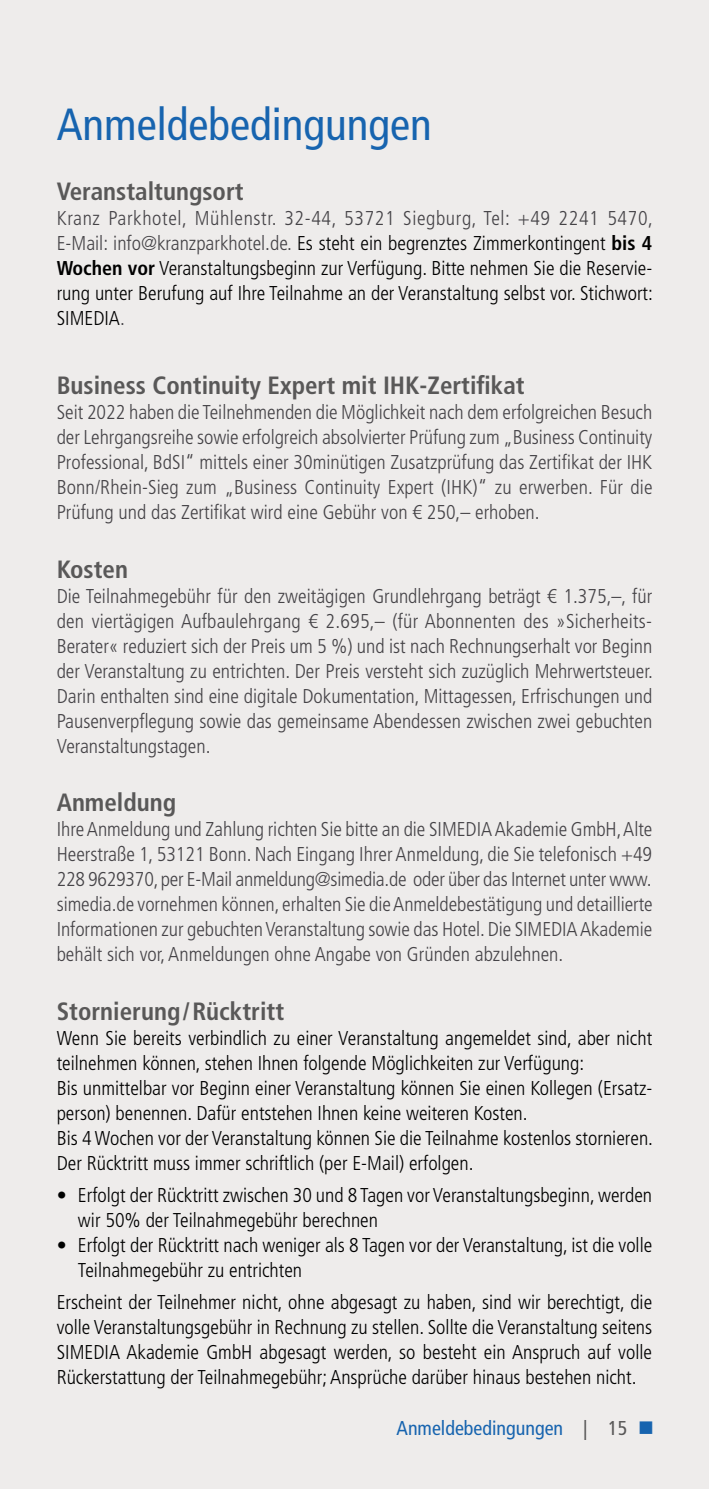
<style>
.page{position:relative;width:709px;height:1489px;background:#fff}
.page>*{position:absolute;margin:0;border:0;box-sizing:border-box;transform-origin:0 0}
.t1{font:condensed 45px "Frutiger LT Std";color:#1764af}
.t2{font:700 condensed 25px "Frutiger LT Std";color:#595858}
.t3{font:300 condensed 20px/25px "Frutiger LT Std";color:#454347;text-align:justify}
.t4{font:300 condensed 20px/25px "Frutiger LT Std";color:#000}
.t5{font:condensed 20px "Frutiger LT Std";color:#1764af}
.s1{color:#454347}
.s2{font-weight:700}
.s3{color:#595858}
</style>
<div class="page">
<div style="left:0;top:0;width:709px;height:1488px;background:#eeeceb"></div>
<h1 class="t1" style="left:57px;top:98px;width:376px">Anmeldebedingungen</h1>
<p class="t2" style="left:57px;top:177px;width:188px">Veranstaltungsort</p>
<p class="t4" style="left:57px;top:206px;width:598px;text-align:justify"><span class="s1">Kranz Parkhotel, Mühlenstr. 32-44, 53721 Siegburg, Tel: +49 2241 5470, E-Mail: info@kranzparkhotel.de.</span> Es steht ein begrenztes Zimmerkontingent <span class="s2">bis 4<br>Wochen vor</span> Veranstaltungsbeginn zur Verfügung. Bitte nehmen Sie die Reservie&shy;rung unter Berufung auf Ihre Teilnahme an der Veranstaltung selbst vor. Stichwort:<br>SIMEDIA<span class="s1">.</span></p>
<p class="t2" style="left:57px;top:371px;width:469px">Business Continuity Expert mit IHK-Zertifikat</p>
<p class="t3" style="left:57px;top:400px;width:597px">Seit 2022 haben die Teilnehmenden die Möglichkeit nach dem erfolgreichen Besuch der Lehrgangsreihe sowie erfolgreich absolvierter Prüfung zum „Business Continuity Professional, BdSI“ mittels einer 30minütigen Zusatzprüfung das Zertifikat der IHK Bonn/Rhein-Sieg zum „Business Continuity Expert (IHK)“ zu erwerben. Für die Prüfung und das Zertifikat wird eine Gebühr von € 250,– erhoben.</p>
<p class="t2" style="left:57px;top:554px;width:73px">Kosten</p>
<p class="t3" style="left:57px;top:583px;width:597px">Die Teilnahmegebühr für den zweitägigen Grundlehrgang beträgt € 1.375,–, für den viertägigen Aufbaulehrgang € 2.695,– (für Abonnenten des »Sicherheits-Berater« reduziert sich der Preis um 5 %) und ist nach Rechnungserhalt vor Beginn der Veranstaltung zu entrichten. Der Preis versteht sich zuzüglich Mehrwertsteuer.<br>Darin enthalten sind eine digitale Dokumentation, Mittagessen, Erfrischungen und Pausenverpflegung sowie das gemeinsame Abendessen zwischen zwei gebuchten Veranstaltungstagen.</p>
<p class="t2" style="left:57px;top:787px;width:121px">Anmeldung</p>
<p class="t3" style="left:57px;top:817px;width:597px">Ihre Anmeldung und Zahlung richten Sie bitte an die SIMEDIA Akademie GmbH, Alte Heerstraße 1, 53121 Bonn. Nach Eingang Ihrer Anmeldung, die Sie telefonisch +49<br>228 9629370, per E-Mail anmeldung@simedia.de oder über das Internet unter www. simedia.de vornehmen können, erhalten Sie die Anmeldebestätigung und detaillierte Informationen zur gebuchten Veranstaltung sowie das Hotel. Die SIMEDIA Akademie behält sich vor, Anmeldungen ohne Angabe von Gründen abzulehnen.</p>
<p class="t2" style="left:57px;top:996px;width:229px">Stornierung/Rücktritt</p>
<p class="t4" style="left:57px;top:1025px;width:598px">Wenn Sie bereits verbindlich zu einer Veranstaltung angemeldet sind, aber nicht teilnehmen können, stehen Ihnen folgende Möglichkeiten zur Verfügung:<br>Bis unmittelbar vor Beginn einer Veranstaltung können Sie einen Kollegen (Ersatz&shy;person) benennen. Dafür entstehen Ihnen keine weiteren Kosten.<br>Bis 4 Wochen vor der Veranstaltung können Sie die Teilnahme kostenlos stornieren.<br>Der Rücktritt muss immer schriftlich (per E-Mail) erfolgen.</p>
<p class="t4" style="left:78px;top:1182px;width:575px;text-indent:-21px">• Erfolgt der Rücktritt zwischen 30 und 8 Tagen vor Veranstaltungsbeginn, werden wir 50% der Teilnahmegebühr berechnen</p>
<p class="t4" style="left:78px;top:1232px;width:576px;text-indent:-21px">• Erfolgt der Rücktritt nach weniger als 8 Tagen vor der Veranstaltung, ist die volle<br>Teilnahmegebühr zu entrichten</p>
<p class="t4" style="left:57px;top:1289px;width:597px;text-align:justify">Erscheint der Teilnehmer nicht, ohne abgesagt zu haben, sind wir berechtigt, die volle Veranstaltungsgebühr in Rechnung zu stellen. Sollte die Veranstaltung seitens SIMEDIA Akademie GmbH abgesagt werden, so besteht ein Anspruch auf volle Rückerstattung der Teilnahmegebühr; Ansprüche darüber hinaus bestehen nicht.</p>
<p class="t5" style="left:396px;top:1415px;width:257px">Anmeldebedingungen <span class="s3">| 15</span> ■</p>
</div>
